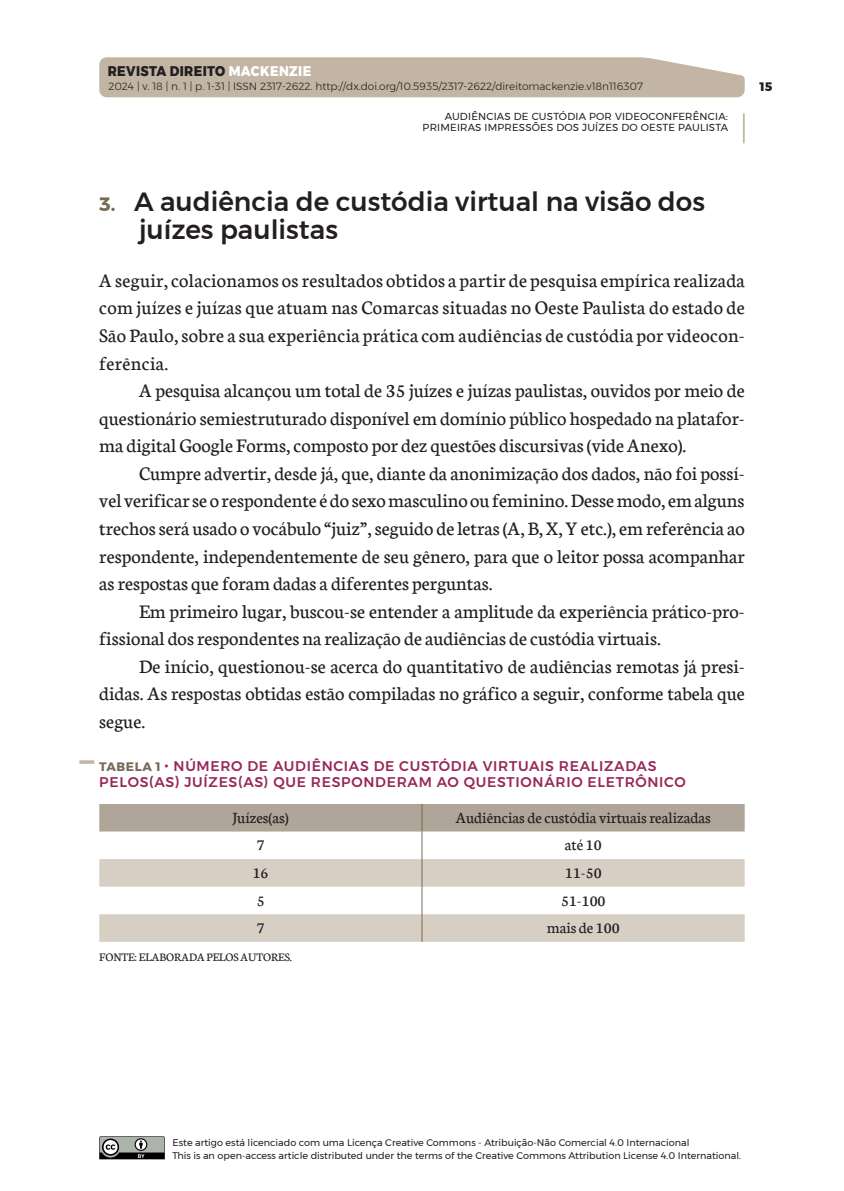
<style>
.page{position:relative;width:844px;height:1191px;background:#fff}
.page>*{position:absolute;margin:0;border:0;box-sizing:border-box;transform-origin:0 0}
.t1{font:500 26.25px/27.7px "Montserrat";color:#231f20}
.t2{font:20.47px/27.7px "Neuton";color:#231f20;text-align:justify}
.t3{font:16.62px "Neuton";color:#231f20}
.t4{font:500 14px/15.8px "Montserrat";letter-spacing:.05em;color:#962757}
.t5{font:800 14px "Montserrat";letter-spacing:.03em;color:#231f20;scale:.9 1}
.t6{font:12.25px "Neuton";color:#231f20}
.t7{font:800 12.25px "Montserrat";color:#231f20}
.t8{font:300 10.5px "Montserrat";color:#231f20}
.t9{font:10.15px/11.2px "Montserrat";letter-spacing:.02em;color:#231f20;text-align:right}
.t10{font:9.62px/12.2px "Montserrat";color:#231f20}
.s1{color:#fff}
.s2{font-weight:700;font-size:19.25px;color:#776a56}
.s3{font-weight:700;font-size:12.25px;color:#776a56}
</style>
<div class="page">
<div style="left:99px;top:57px;width:645px;height:40px;background:#c2b5a3"></div>
<hr style="left:742px;top:114px;width:2px;height:29px;background:#c2b5a3">
<svg style="left:99px;top:1136px;width:66px;height:23px;background:#777b77"></svg>
<svg style="left:79px;top:760px;width:15px;height:4px"></svg>
<svg style="left:99px;top:804px;width:645px;height:137px"></svg>
<p class="t5" style="left:108px;top:59px;width:228px">REVISTA DIREITO <span class="s1">MACKENZIE</span></p>
<p class="t8" style="left:108px;top:78px;width:536px">2024 | v. 18 | n. 1 | p. 1-31 | ISSN 2317-2622. http://dx.doi.org/10.5935/2317-2622/direitomackenzie.v18n116307</p>
<p class="t7" style="left:759px;top:76px;width:14px">15</p>
<p class="t9" style="left:422px;top:111px;width:307px">AUDIÊNCIAS DE CUSTÓDIA POR VIDEOCONFERÊNCIA:<br>PRIMEIRAS IMPRESSÕES DOS JUÍZES DO OESTE PAULISTA</p>
<p class="t1" style="left:139px;top:188px;width:567px;text-indent:-40px"><span class="s2">3.</span> A audiência de custódia virtual na visão dos juízes paulistas</p>
<p class="t2" style="left:99px;top:266px;width:647px">A seguir, colacionamos os resultados obtidos a partir de pesquisa empírica realizada com juízes e juízas que atuam nas Comarcas situadas no Oeste Paulista do estado de São Paulo, sobre a sua experiência prática com audiências de custódia por videocon&shy;ferência.</p>
<p class="t2" style="left:99px;top:377px;width:647px;text-indent:40px">A pesquisa alcançou um total de 35 juízes e juízas paulistas, ouvidos por meio de questionário semiestruturado disponível em domínio público hospedado na platafor&shy;ma digital Google Forms, composto por dez questões discursivas (vide Anexo).</p>
<p class="t2" style="left:99px;top:459px;width:647px;text-indent:40px">Cumpre advertir, desde já, que, diante da anonimização dos dados, não foi possí&shy;vel verificar se o respondente é do sexo masculino ou feminino. Desse modo, em alguns trechos será usado o vocábulo “juiz”, seguido de letras (A, B, X, Y etc.), em referência ao respondente, independentemente de seu gênero, para que o leitor possa acompanhar as respostas que foram dadas a diferentes perguntas.</p>
<p class="t2" style="left:99px;top:597px;width:646px;text-indent:40px">Em primeiro lugar, buscou-se entender a amplitude da experiência prático-pro&shy;fissional dos respondentes na realização de audiências de custódia virtuais.</p>
<p class="t2" style="left:99px;top:652px;width:647px;text-indent:40px">De início, questionou-se acerca do quantitativo de audiências remotas já presi&shy;didas. As respostas obtidas estão compiladas no gráfico a seguir, conforme tabela que segue.</p>
<p class="t4" style="left:99px;top:758px;width:588px"><span class="s3">TABELA 1</span> • NÚMERO DE AUDIÊNCIAS DE CUSTÓDIA VIRTUAIS REALIZADAS<br>PELOS(AS) JUÍZES(AS) QUE RESPONDERAM AO QUESTIONÁRIO ELETRÔNICO</p>
<p class="t3" style="left:232px;top:809px;width:58px">Juízes(as)</p>
<p class="t3" style="left:455px;top:809px;width:256px">Audiências de custódia virtuais realizadas</p>
<p class="t3" style="left:256px;top:836px;width:9px">7</p>
<p class="t3" style="left:564px;top:836px;width:38px">até 10</p>
<p class="t3" style="left:252px;top:864px;width:17px">16</p>
<p class="t3" style="left:565px;top:864px;width:38px">11-50</p>
<p class="t3" style="left:256px;top:891px;width:9px">5</p>
<p class="t3" style="left:561px;top:891px;width:46px">51-100</p>
<p class="t3" style="left:256px;top:919px;width:9px">7</p>
<p class="t3" style="left:546px;top:919px;width:74px">mais de 100</p>
<p class="t6" style="left:99px;top:950px;width:194px">FONTE: ELABORADA PELOS AUTORES.</p>
<p class="t10" style="left:172px;top:1136px;width:570px">Este artigo está licenciado com uma Licença Creative Commons - Atribuição-Não Comercial 4.0 Internacional<br>This is an open-access article distributed under the terms of the Creative Commons Attribution License 4.0 International.</p>
</div>
